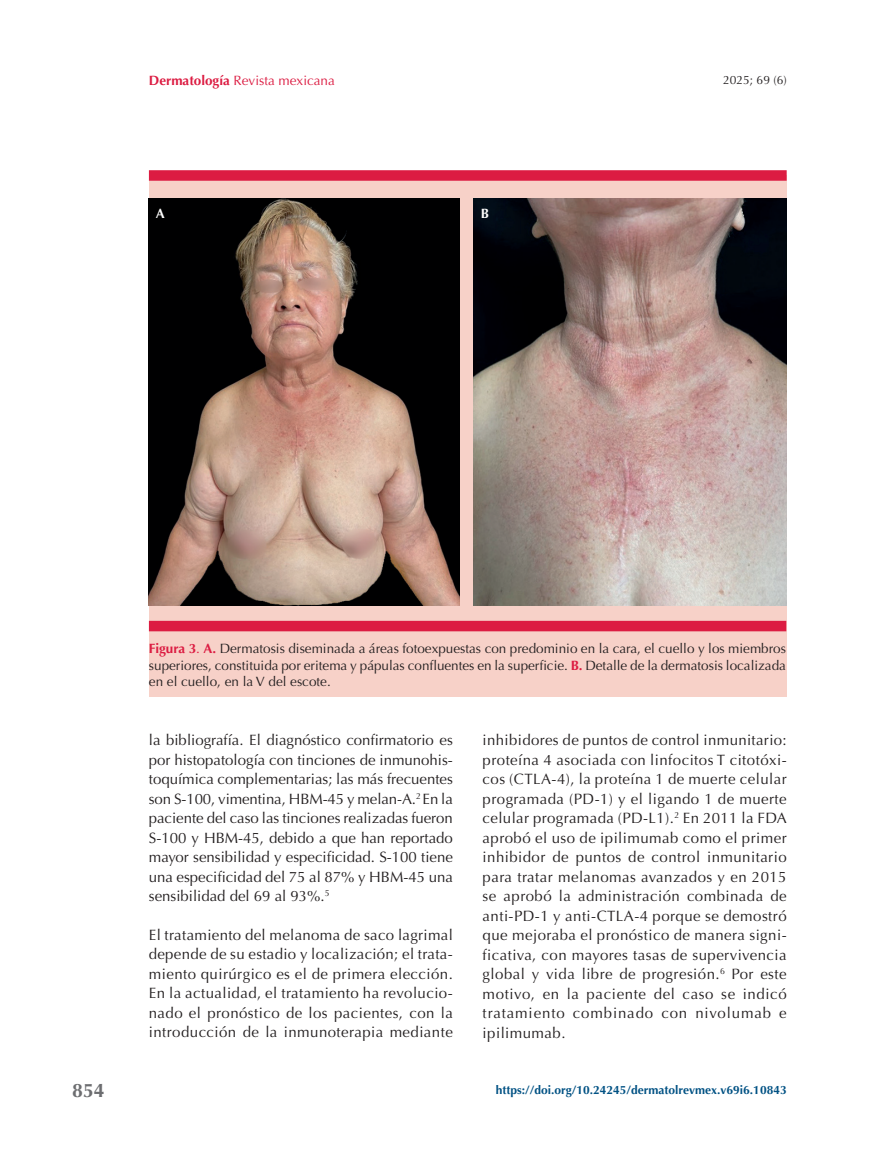
<style>
.page{position:relative;width:893px;height:1149px;background:#fff}
.page>*{position:absolute;margin:0;border:0;box-sizing:border-box;transform-origin:0 0}
.t1{font:700 19.5px "Optima";color:#6c6d70}
.t2{font:15px/19.5px "Optima";letter-spacing:.03em;color:#231f20;text-align:justify}
.t3{font:13.5px/16.5px "Optima";color:#231f20;text-align:justify}
.t4{font:13.5px "Optima";color:#dc1c42}
.t5{font:700 13.5px "Optima";color:#fff}
.t6{font:700 12px "Optima";color:#025284}
.t7{font:12px "Optima";color:#231f20}
.s1{font-weight:700}
.s2{font-weight:700;color:#dc1c42}
.s3{color:#dc1c42}
</style>
<div class="page">
<div style="left:149px;top:175px;width:638px;height:521px;background:#f7d1c8"></div>
<div style="left:149px;top:620px;width:637px;height:11px;background:#dc1c42"></div>
<div style="left:149px;top:170px;width:638px;height:11px;background:#dc1c42"></div>
<img style="left:149px;top:199px;width:310px;height:406px">
<img style="left:474px;top:199px;width:313px;height:406px">
<p class="t4" style="left:149px;top:73px;width:188px"><span class="s1">Dermatología</span> Revista mexicana</p>
<p class="t5" style="left:156px;top:205px;width:11px">A</p>
<p class="t5" style="left:481px;top:205px;width:10px">B</p>
<p class="t7" style="left:723px;top:73px;width:65px">2025; 69 (6)</p>
<h1 class="t1" style="left:72px;top:1079px;width:34px">854</h1>
<p class="t3" style="left:149px;top:640px;width:639px"><span class="s2">Figura 3</span><span class="s3">.</span> <span class="s2">A.</span> Dermatosis diseminada a áreas fotoexpuestas con predominio en la cara, el cuello y los miembros superiores, constituida por eritema y pápulas confluentes en la superficie. <span class="s2">B.</span> Detalle de la dermatosis localizada en el cuello, en la V del escote.</p>
<p class="t2" style="left:149px;top:730px;width:306px">la bibliografía. El diagnóstico confirmatorio es por histopatología con tinciones de inmunohis&shy;toquímica complementarias; las más frecuentes son S-100, vimentina, HBM-45 y melan-A.<sup>2</sup> En la paciente del caso las tinciones realizadas fueron S-100 y HBM-45, debido a que han reportado mayor sensibilidad y especificidad. S-100 tiene una especificidad del 75 al 87% y HBM-45 una sensibilidad del 69 al 93%.<sup>5</sup></p>
<p class="t2" style="left:149px;top:924px;width:306px">El tratamiento del melanoma de saco lagrimal depende de su estadio y localización; el trata&shy;miento quirúrgico es el de primera elección.<br>En la actualidad, el tratamiento ha revolucio&shy;nado el pronóstico de los pacientes, con la introducción de la inmunoterapia mediante</p>
<p class="t2" style="left:483px;top:730px;width:306px">inhibidores de puntos de control inmunitario: proteína 4 asociada con linfocitos T citotóxi&shy;cos (CTLA-4), la proteína 1 de muerte celular programada (PD-1) y el ligando 1 de muerte celular programada (PD-L1).<sup>2</sup> En 2011 la FDA aprobó el uso de ipilimumab como el primer inhibidor de puntos de control inmunitario para tratar melanomas avanzados y en 2015 se aprobó la administración combinada de anti-PD-1 y anti-CTLA-4 porque se demostró que mejoraba el pronóstico de manera signi&shy;ficativa, con mayores tasas de supervivencia global y vida libre de progresión.<sup>6</sup> Por este motivo, en la paciente del caso se indicó tratamiento combinado con nivolumab e ipilimumab.</p>
<p class="t6" style="left:496px;top:1082px;width:292px">https://doi.org/10.24245/dermatolrevmex.v69i6.10843</p>
</div>
